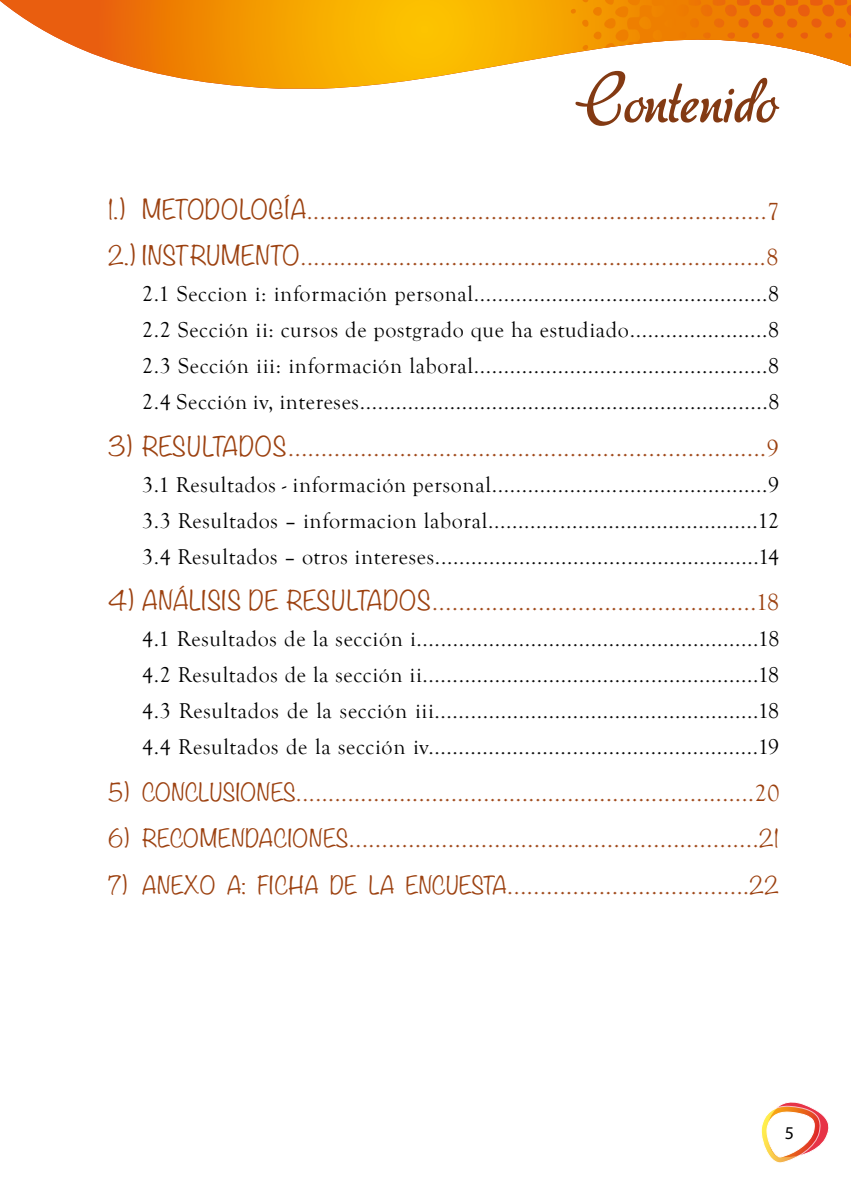
<style>
.page{position:relative;width:851px;height:1191px;background:#fff}
.page>*{position:absolute;margin:0;border:0;box-sizing:border-box;transform-origin:0 0}
.t1{font:60px "aka Dora";color:#833a13}
.t2{font:24px/46.4px "Goudy Old Style T";color:#9c4110}
.t3{font:22px/36px "Goudy Old Style T";letter-spacing:.03em;color:#000;text-align:justify}
.t4{font:18px "Myriad Pro";color:#000}
.s1{font-family:"Noteworthy";font-weight:300}
.s2{font-family:"Noteworthy";font-weight:300;font-size:22px}
</style>
<div class="page">
<svg style="left:761px;top:1102px;width:68px;height:61px"></svg>
<svg style="left:0;top:0;width:567px;height:89px"></svg>
<svg style="left:567px;top:0;width:283px;height:66px"></svg>
<h1 class="t1" style="left:574px;top:61px;width:204px">Contenido</h1>
<p class="t2" style="left:108px;top:188px;width:672px"><span class="s1">1.) METODOLOGÍA</span>......................................................................7<br><span class="s1">2.) INSTRUMENTO</span>.......................................................................8</p>
<p class="t3" style="left:142px;top:277px;width:638px">2.1 Seccion i: información personal.................................................8<br>2.2 Sección ii: cursos de postgrado que ha estudiado.......................8<br>2.3 Sección iii: información laboral.................................................8<br>2.4 Sección iv, intereses....................................................................8</p>
<p class="t2" style="left:108px;top:425px;width:672px"><span class="s1">3) RESULTADOS</span>.........................................................................9</p>
<p class="t3" style="left:142px;top:467px;width:638px">3.1 Resultados - información personal..............................................9<br>3.3 Resultados – informacion laboral.............................................12<br>3.4 Resultados – otros intereses......................................................14</p>
<p class="t2" style="left:108px;top:580px;width:672px"><span class="s1">4) ANÁLISIS DE RESULTADOS</span>.................................................18</p>
<p class="t3" style="left:142px;top:621px;width:638px">4.1 Resultados de la sección i.........................................................18<br>4.2 Resultados de la sección ii........................................................18<br>4.3 Resultados de la sección iii......................................................18<br>4.4 Resultados de la sección iv.......................................................19</p>
<p class="t2" style="left:108px;top:770px;width:672px"><span class="s2">5) CONCLUSIONES</span>.......................................................................20</p>
<p class="t2" style="left:108px;top:816px;width:672px"><span class="s2">6) RECOMENDACIONES</span>..............................................................<span class="s2">21</span></p>
<p class="t2" style="left:108px;top:863px;width:672px"><span class="s2">7) ANEXO A: FICHA DE LA ENCUESTA</span>.....................................<span class="s2">22</span></p>
<p class="t4" style="left:784px;top:1121px;width:11px">5</p>
</div>
